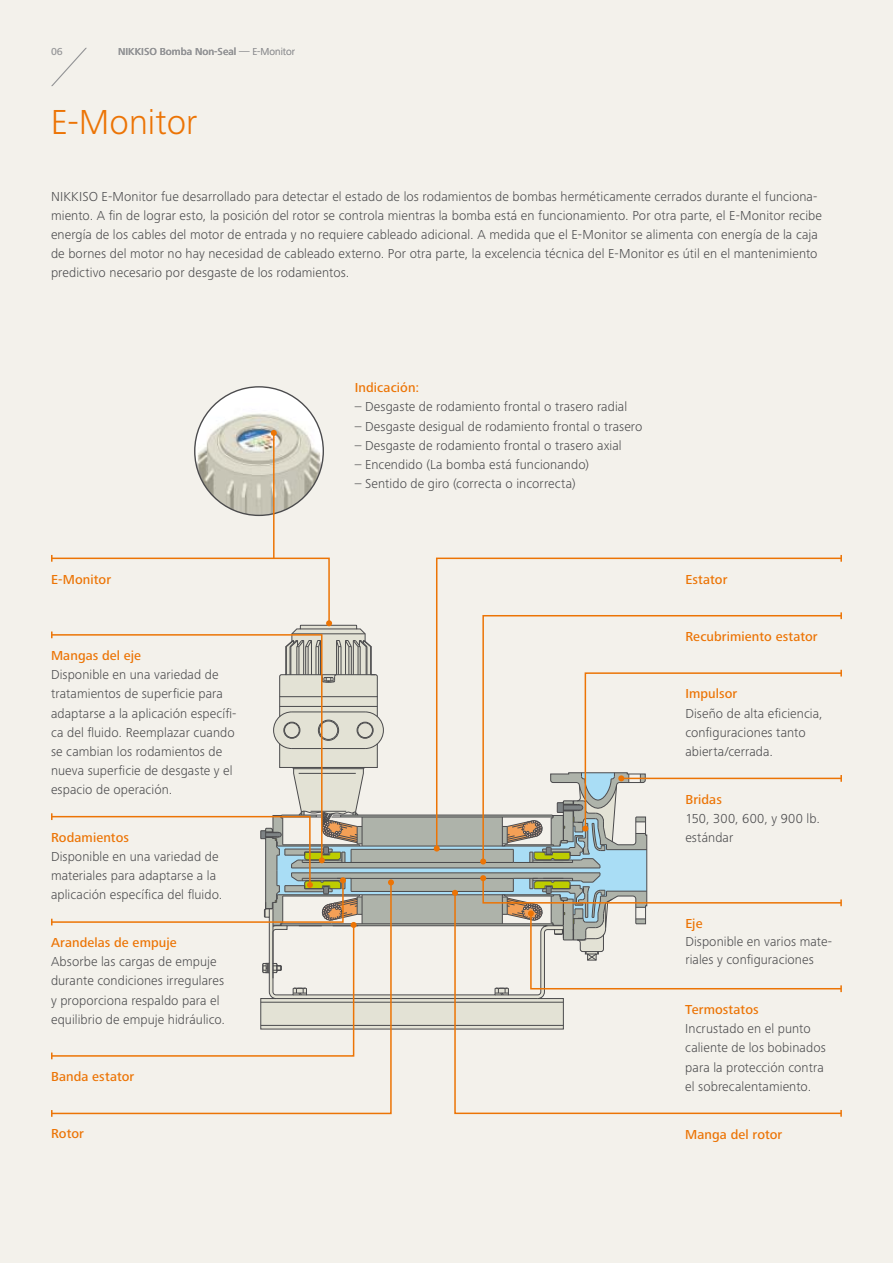
<style>
.page{position:relative;width:893px;height:1263px;background:#f3f1eb}
.page>*{position:absolute;margin:0;border:0;box-sizing:border-box;transform-origin:0 0}
.t1{font:300 36px "Frutiger Next LTW1 G";color:#ec7405}
.t2{font:300 13.5px/19.2px "Frutiger Next LTW1 G";letter-spacing:.01em;color:#4b4b4d}
.t3{font:500 13.5px "Frutiger Next LTW1 G";letter-spacing:.01em;color:#ec7405}
.t4{font:500 10.5px "Frutiger Next LTW1 G";color:#929395}
.s1{font-weight:300}
</style>
<div class="page">
<svg style="left:51px;top:47px;width:36px;height:40px"></svg>
<svg style="left:319px;top:459px;width:5px;height:17px"></svg>
<img style="left:195px;top:387px;width:128px;height:128px;border-radius:64px">
<svg style="left:454px;top:1059px;width:386px;height:56px"></svg>
<svg style="left:840px;top:1110px;width:2px;height:7px"></svg>
<hr style="left:273px;top:433px;width:2px;height:125px;background:#ec7405">
<svg style="left:271px;top:430px;width:6px;height:6px"></svg>
<svg style="left:51px;top:1059px;width:341px;height:56px"></svg>
<svg style="left:51px;top:1110px;width:2px;height:7px"></svg>
<svg style="left:51px;top:555px;width:791px;height:504px"></svg>
<p class="t4" style="left:51px;top:46px;width:13px">06</p>
<p class="t4" style="left:118px;top:46px;width:179px">NIKKISO Bomba Non-Seal <span class="s1">— E-Monitor</span></p>
<h1 class="t1" style="left:51px;top:101px;width:148px">E-Monitor</h1>
<p class="t2" style="left:51px;top:187px;width:773px">NIKKISO E-Monitor fue desarrollado para detectar el estado de los rodamientos de bombas herméticamente cerrados durante el funciona&shy;miento. A fin de lograr esto, la posición del rotor se controla mientras la bomba está en funcionamiento. Por otra parte, el E-Monitor recibe energía de los cables del motor de entrada y no requiere cableado adicional. A medida que el E-Monitor se alimenta con energía de la caja de bornes del motor no hay necesidad de cableado externo. Por otra parte, la excelencia técnica del E-Monitor es útil en el mantenimiento predictivo necesario por desgaste de los rodamientos.</p>
<p class="t3" style="left:51px;top:571px;width:62px">E-Monitor</p>
<p class="t3" style="left:51px;top:648px;width:92px">Mangas del eje</p>
<p class="t2" style="left:51px;top:665px;width:187px">Disponible en una variedad de tratamientos de superficie para adaptarse a la aplicación específi&shy;ca del fluido. Reemplazar cuando se cambian los rodamientos de nueva superficie de desgaste y el espacio de operación.</p>
<p class="t3" style="left:51px;top:830px;width:79px">Rodamientos</p>
<p class="t2" style="left:51px;top:847px;width:173px">Disponible en una variedad de materiales para adaptarse a la aplicación específica del fluido.</p>
<p class="t3" style="left:51px;top:935px;width:127px">Arandelas de empuje</p>
<p class="t2" style="left:51px;top:952px;width:176px">Absorbe las cargas de empuje durante condiciones irregulares y proporciona respaldo para el equilibrio de empuje hidráulico.</p>
<p class="t3" style="left:51px;top:1069px;width:85px">Banda estator</p>
<p class="t3" style="left:51px;top:1126px;width:34px">Rotor</p>
<p class="t3" style="left:355px;top:380px;width:66px">Indicación:</p>
<p class="t2" style="left:355px;top:397px;width:274px">– Desgaste de rodamiento frontal o trasero radial</p>
<p class="t2" style="left:355px;top:416px;width:289px">– Desgaste desigual de rodamiento frontal o trasero</p>
<p class="t2" style="left:355px;top:435px;width:268px">– Desgaste de rodamiento frontal o trasero axial</p>
<p class="t2" style="left:355px;top:455px;width:236px">– Encendido (La bomba está funcionando)</p>
<p class="t2" style="left:355px;top:474px;width:222px">– Sentido de giro (correcta o incorrecta)</p>
<p class="t3" style="left:685px;top:571px;width:44px">Estator</p>
<p class="t3" style="left:685px;top:629px;width:134px">Recubrimiento estator</p>
<p class="t3" style="left:685px;top:686px;width:54px">Impulsor</p>
<p class="t2" style="left:685px;top:703px;width:139px">Diseño de alta eficiencia, configuraciones tanto abierta/cerrada.</p>
<p class="t3" style="left:685px;top:791px;width:38px">Bridas</p>
<p class="t2" style="left:685px;top:809px;width:136px">150, 300, 600, y 900 lb. estándar</p>
<p class="t3" style="left:685px;top:916px;width:19px">Eje</p>
<p class="t2" style="left:685px;top:933px;width:148px;line-height:18px">Disponible en varios mate&shy;riales y configuraciones</p>
<p class="t3" style="left:685px;top:1002px;width:75px">Termostatos</p>
<p class="t2" style="left:685px;top:1019px;width:142px">Incrustado en el punto caliente de los bobinados para la protección contra el sobrecalentamiento.</p>
<p class="t3" style="left:685px;top:1126px;width:99px">Manga del rotor</p>
</div>
